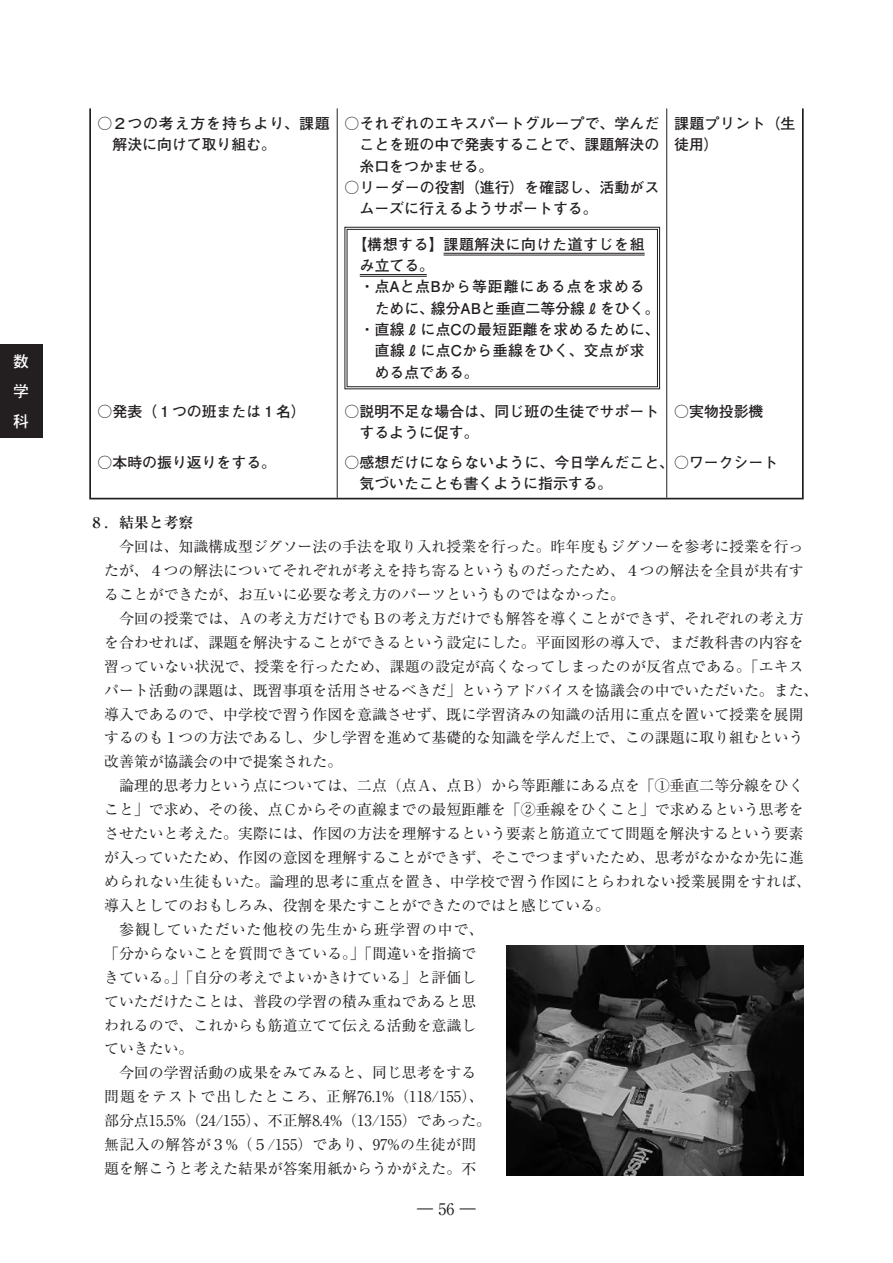
<style>
.page{position:relative;width:893px;height:1263px;background:#fff}
.page>*{position:absolute;margin:0;border:0;box-sizing:border-box;transform-origin:0 0}
.t1{font:15.9px "Ryumin Pr 6 N Reg 90 pv RKSJ H";color:#231f20}
.t2{font:15.9px/30.3px "DFHS Gothic Std W5 90 pv RKSJ V";color:#fff;text-align:justify}
.t3{font:14.85px/23.9px "Ryumin Pr 6 N Reg 90 pv RKSJ H";color:#231f20}
.t4{font:14.85px/21.3px "Futo Go B101 Pr 6 N Bold 90 pv RKSJ H";letter-spacing:.005em;color:#231f20}
.t5{font:14.85px/21.3px "Futo Go B101 Pr 6 N Bold 90 pv RKSJ H";letter-spacing:.03em;color:#231f20}
.t6{font:14.85px "Futo Go B101 Pr 6 N Bold 90 pv RKSJ H";letter-spacing:.025em;color:#231f20}
.t7{font:14.85px "Futo Go B101 Pr 6 N Bold 90 pv RKSJ H";letter-spacing:.045em;color:#231f20}
.t8{font:14.85px "Futo Go B101 Pr 6 N Bold 90 pv RKSJ H";letter-spacing:.06em;color:#231f20}
.t9{font:14.85px "Ryumin Pr 6 N Bold 90 pv RKSJ H";color:#231f20}
</style>
<div class="page">
<svg style="left:91px;top:108px;width:711px;height:390px"></svg>
<hr style="left:337px;top:108px;width:1px;height:288px;background:#231f20">
<hr style="left:666px;top:108px;width:1px;height:288px;background:#231f20">
<hr style="left:337px;top:396px;width:1px;height:52px;background:#231f20">
<hr style="left:666px;top:396px;width:1px;height:52px;background:#231f20">
<hr style="left:337px;top:448px;width:1px;height:50px;background:#231f20">
<hr style="left:666px;top:448px;width:1px;height:50px;background:#231f20">
<hr style="left:89px;top:108px;width:2px;height:288px;background:#231f20">
<hr style="left:802px;top:108px;width:2px;height:288px;background:#231f20">
<hr style="left:89px;top:396px;width:2px;height:52px;background:#231f20">
<hr style="left:802px;top:396px;width:2px;height:52px;background:#231f20">
<hr style="left:89px;top:448px;width:2px;height:50px;background:#231f20">
<hr style="left:802px;top:448px;width:2px;height:50px;background:#231f20">
<hr style="left:89px;top:498px;width:578px;height:1px;background:#231f20">
<hr style="left:667px;top:498px;width:137px;height:1px;background:#231f20">
<svg style="left:344px;top:227px;width:316px;height:162px"></svg>
<hr style="left:444px;top:253px;width:201px;height:1px;background:#231f20">
<hr style="left:444px;top:255px;width:201px;height:1px;background:#231f20">
<hr style="left:360px;top:274px;width:67px;height:1px;background:#231f20">
<hr style="left:360px;top:276px;width:67px;height:1px;background:#231f20">
<img style="left:506px;top:946px;width:298px;height:230px">
<div style="left:0;top:344px;width:43px;height:94px;background:#231f20"></div>
<p class="t2" style="left:13px;top:348px;width:17px">数学科</p>
<p class="t5" style="left:112px;top:115px;width:219px;text-indent:-15px">○２つの考え方を持ちより、課題解決に向けて取り組む。</p>
<p class="t4" style="left:360px;top:115px;width:301px;text-align:justify;text-indent:-15px">○それぞれのエキスパートグループで、学んだことを班の中で発表することで、課題解決の糸口をつかませる。</p>
<p class="t4" style="left:360px;top:179px;width:301px;text-indent:-15px">○リーダーの役割（進行）を確認し、活動がスムーズに行えるようサポートする。</p>
<p class="t7" style="left:352px;top:239px;width:294px">【構想する】課題解決に向けた道すじを組</p>
<p class="t4" style="left:360px;top:257px;width:76px">み立てる。</p>
<p class="t8" style="left:360px;top:281px;width:286px">・点Aと点Bから等距離にある点を求める</p>
<p class="t4" style="left:375px;top:299px;width:286px">ために、線分ABと垂直二等分線ℓをひく。</p>
<p class="t6" style="left:360px;top:324px;width:301px">・直線ℓに点Cの最短距離を求めるために、</p>
<p class="t5" style="left:375px;top:342px;width:271px">直線ℓに点Cから垂線をひく、交点が求</p>
<p class="t4" style="left:375px;top:363px;width:106px">める点である。</p>
<p class="t5" style="left:674px;top:115px;width:123px">課題プリント（生徒用）</p>
<p class="t4" style="left:98px;top:403px;width:210px">○発表（１つの班または１名）</p>
<p class="t4" style="left:360px;top:403px;width:301px;text-indent:-15px">○説明不足な場合は、同じ班の生徒でサポートするように促す。</p>
<p class="t4" style="left:674px;top:403px;width:91px">○実物投影機</p>
<p class="t4" style="left:98px;top:454px;width:180px">○本時の振り返りをする。</p>
<p class="t4" style="left:360px;top:454px;width:420px;text-indent:-15px">○感想だけにならないように、今日学んだこと、○ワークシート気づいたことも書くように指示する。</p>
<p class="t9" style="left:89px;top:517px;width:106px">８．結果と考察</p>
<p class="t3" style="left:104px;top:537px;width:716px">　今回は、知識構成型ジグソー法の手法を取り入れ授業を行った。昨年度もジグソーを参考に授業を行ったが、４つの解法についてそれぞれが考えを持ち寄るというものだったため、４つの解法を全員が共有することができたが、お互いに必要な考え方のパーツというものではなかった。<br>　今回の授業では、Ａの考え方だけでもＢの考え方だけでも解答を導くことができず、それぞれの考え方を合わせれば、課題を解決することができるという設定にした。平面図形の導入で、まだ教科書の内容を習っていない状況で、授業を行ったため、課題の設定が高くなってしまったのが反省点である。「エキスパート活動の課題は、既習事項を活用させるべきだ」というアドバイスを協議会の中でいただいた。また、導入であるので、中学校で習う作図を意識させず、既に学習済みの知識の活用に重点を置いて授業を展開するのも１つの方法であるし、少し学習を進めて基礎的な知識を学んだ上で、この課題に取り組むという改善策が協議会の中で提案された。<br>　論理的思考力という点については、二点（点Ａ、点Ｂ）から等距離にある点を「①垂直二等分線をひくこと」で求め、その後、点Ｃからその直線までの最短距離を「②垂線をひくこと」で求めるという思考をさせたいと考えた。実際には、作図の方法を理解するという要素と筋道立てて問題を解決するという要素が入っていたため、作図の意図を理解することができず、そこでつまずいたため、思考がなかなか先に進められない生徒もいた。論理的思考に重点を置き、中学校で習う作図にとらわれない授業展開をすれば、導入としてのおもしろみ、役割を果たすことができたのではと感じている。<br>　参観していただいた他校の先生から班学習の中で、<br>「分からないことを質問できている。」「間違いを指摘で<br>きている。」「自分の考えでよいかきけている」と評価し<br>ていただけたことは、普段の学習の積み重ねであると思<br>われるので、これからも筋道立てて伝える活動を意識し<br>ていきたい。<br>　今回の学習活動の成果をみてみると、同じ思考をする<br>問題をテストで出したところ、正解76.1%（118/155）、<br>部分点15.5%（24/155）、不正解8.4%（13/155）であった。<br>無記入の解答が３%（５/155）であり、97%の生徒が問<br>題を解こうと考えた結果が答案用紙からうかがえた。不</p>
<p class="t1" style="left:417px;top:1203px;width:60px">― 56 ―</p>
</div>
